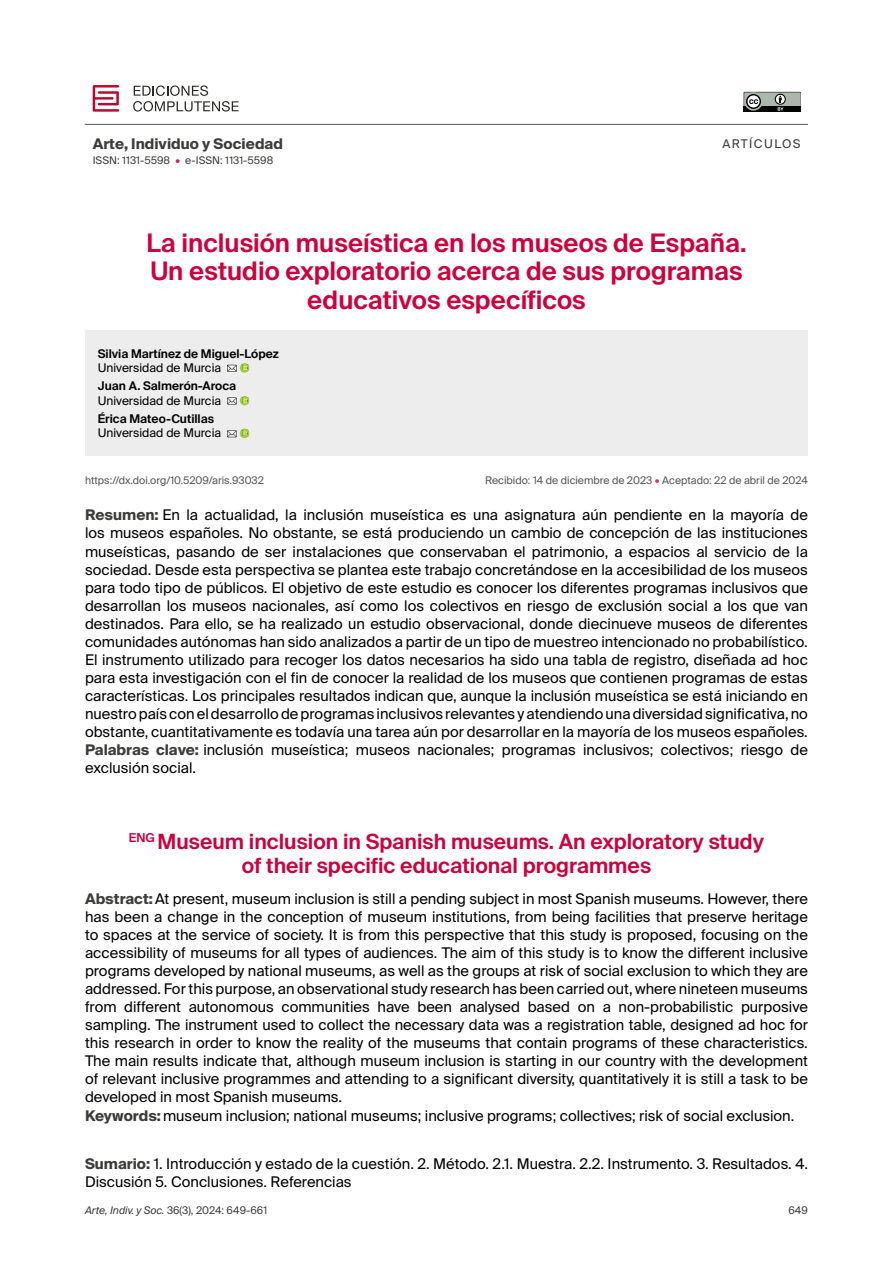
<style>
.page{position:relative;width:893px;height:1263px;background:#fff}
.page>*{position:absolute;margin:0;border:0;box-sizing:border-box;transform-origin:0 0}
.t1{font:600 25.5px/28.5px "Suisse Intl";color:#cf003d;text-align:center}
.t2{font:600 21px/24px "Suisse Intl";color:#cf003d;text-align:center}
.t3{font:14.7px/18px "Suisse Intl";color:#000}
.t4{font:700 14.7px "Suisse Intl";color:#3c3c3b}
.t5{font:600 12px "Suisse Intl";color:#000}
.t6{font:12px "Suisse Intl";color:#000}
.t7{font:12px "Suisse Intl";letter-spacing:.12em;color:#3c3c3b}
.t8{font:10.5px "Suisse Intl";color:#575756}
.t9{font:10.5px "Suisse Intl";color:#3c3c3b}
.s1{color:#d41a50}
.s2{color:#d83364}
.s3{font-weight:700;color:#3c3c3b}
.s4{font-style:italic}
</style>
<div class="page">
<hr style="left:85px;top:124px;width:723px;height:1px;background:#575756">
<svg style="left:744px;top:92px;width:56px;height:19px"></svg>
<svg style="left:93px;top:85px;width:26px;height:26px"></svg>
<svg style="left:133px;top:85px;width:106px;height:26px"></svg>
<div style="left:85px;top:330px;width:723px;height:126px;background:#ededed"></div>
<svg style="left:227px;top:363px;width:22px;height:10px"></svg>
<svg style="left:227px;top:396px;width:22px;height:9px"></svg>
<svg style="left:227px;top:429px;width:22px;height:9px"></svg>
<p class="t4" style="left:93px;top:135px;width:192px">Arte, Individuo y Sociedad</p>
<p class="t9" style="left:93px;top:154px;width:182px">ISSN: 1131-5598 <span class="s1">•</span> e-ISSN: 1131-5598</p>
<p class="t7" style="left:722px;top:136px;width:80px">ARTÍCULOS</p>
<h1 class="t1" style="left:146px;top:228px;width:602px">La inclusión museística en los museos de España.<br>Un estudio exploratorio acerca de sus programas educativos específicos</h1>
<p class="t5" style="left:98px;top:346px;width:183px">Silv ia Martínez de Miguel-López</p>
<p class="t6" style="left:98px;top:361px;width:125px">Universidad de Murcia</p>
<p class="t5" style="left:98px;top:379px;width:140px">Juan A. Salmerón-Aroca</p>
<p class="t6" style="left:98px;top:393px;width:125px">Universidad de Murcia</p>
<p class="t5" style="left:98px;top:412px;width:118px">Érica Mateo-Cutillas</p>
<p class="t6" style="left:98px;top:426px;width:125px">Universidad de Murcia</p>
<p class="t8" style="left:85px;top:474px;width:180px">https://dx.doi.org/10.5209/aris.93032</p>
<p class="t8" style="left:485px;top:474px;width:324px">Recibido: 14 de diciembre de 2023 <span class="s2">•</span> Aceptado: 22 de abril de 2024</p>
<p class="t3" style="left:85px;top:506px;width:724px;text-align:justify"><span class="s3">Resumen:</span> En la actualidad, la inclusión museística es una asignatura aún pendiente en la mayoría de los museos españoles. No obstante, se está produciendo un cambio de concepción de las instituciones museísticas, pasando de ser instalaciones que conservaban el patrimonio, a espacios al servicio de la sociedad. Desde esta perspectiva se plantea este trabajo concretándose en la accesibilidad de los museos para todo tipo de públicos. El objetivo de este estudio es conocer los diferentes programas inclusivos que desarrollan los museos nacionales, así como los colectivos en riesgo de exclusión social a los que van destinados. Para ello, se ha realizado un estudio observacional, donde diecinueve museos de diferentes comunidades autónomas han sido analizados a partir de un tipo de muestreo intencionado no probabilístico.<br>El instrumento utilizado para recoger los datos necesarios ha sido una tabla de registro, diseñada ad hoc para esta investigación con el fin de conocer la realidad de los museos que contienen programas de estas características. Los principales resultados indican que, aunque la inclusión museística se está iniciando en nuestro país con el desarrollo de programas inclusivos relevantes y atendiendo una diversidad significativa, no obstante, cuantitativamente es todavía una tarea aún por desarrollar en la mayoría de los museos españoles.<br><span class="s3">Palabras clave:</span> inclusión museística; museos nacionales; programas inclusivos; colectivos; riesgo de exclusión social.</p>
<h2 class="t2" style="left:129px;top:829px;width:637px"><sup>ENG</sup> Museum inclusion in Spanish museums. An exploratory study of their specific educational programmes</h2>
<p class="t3" style="left:85px;top:890px;width:724px"><span class="s3">Abstract:</span>At present, museum inclusion is still a pending subject in most Spanish museums. However, there has been a change in the conception of museum institutions, from being facilities that preserve heritage to spaces at the service of society. It is from this perspective that this study is proposed, focusing on the accessibility of museums for all types of audiences. The aim of this study is to know the different inclusive programs developed by national museums, as well as the groups at risk of social exclusion to which they are addressed. For this purpose, an observational study research has been carried out, where nineteen museums from different autonomous communities have been analysed based on a non-probabilistic purposive sampling. The instrument used to collect the necessary data was a registration table, designed ad hoc for this research in order to know the reality of the museums that contain programs of these characteristics.<br>The main results indicate that, although museum inclusion is starting in our country with the development of relevant inclusive programmes and attending to a significant diversity, quantitatively it is still a task to be developed in most Spanish museums.<br><span class="s3">Keywords:</span>museum inclusion; national museums; inclusive programs; collectives; risk of social exclusion.</p>
<p class="t3" style="left:85px;top:1154px;width:724px"><span class="s3">Sumario:</span> 1. Introducción y estado de la cuestión. 2. Método. 2.1. Muestra. 2.2. Instrumento. 3. Resultados. 4.<br>Discusión 5. Conclusiones. Referencias</p>
<p class="t9" style="left:85px;top:1204px;width:184px"><span class="s4">Arte, Indiv. y Soc.</span> 36(3), 2024: 649-661</p>
<p class="t9" style="left:788px;top:1204px;width:21px">649</p>
</div>
